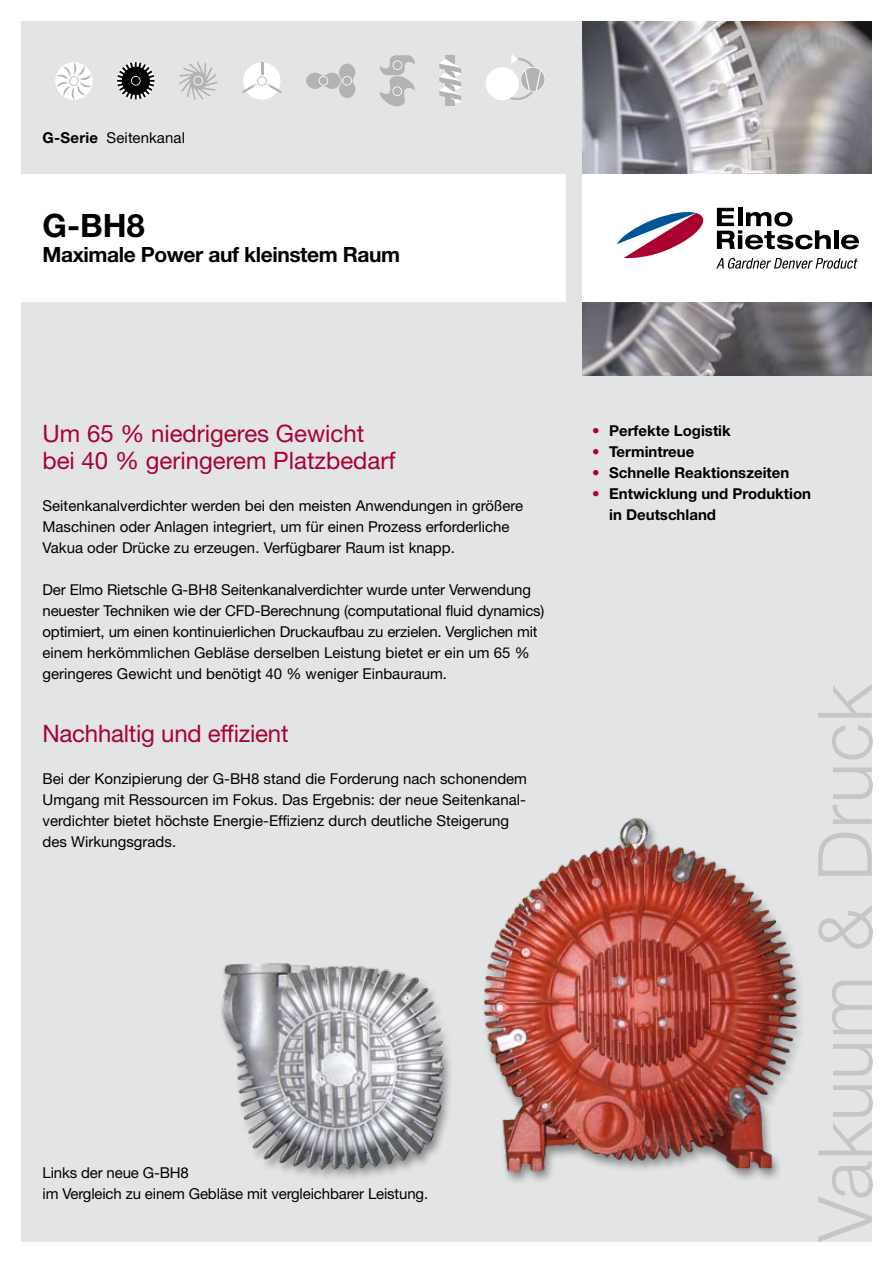
<style>
.page{position:relative;width:893px;height:1263px;background:#fff}
.page>*{position:absolute;margin:0;border:0;box-sizing:border-box;transform-origin:0 0}
.t1{font:300 75px "Helvetica Neue LT Pro";letter-spacing:.015em;color:#c5c6c8}
.t2{font:700 32.25px "Helvetica Neue LT Pro";color:#000}
.t3{font:24px/27px "Helvetica Neue LT Pro";color:#a90230}
.t4{font:700 21px "Helvetica Neue LT Pro";letter-spacing:-.02em;color:#000}
.t5{font:15px/21px "Helvetica Neue LT Pro";color:#000}
.t6{font:700 15px/21px "Helvetica Neue LT Pro";color:#000}
.s1{font-weight:700}
.s2{color:#a90230}
</style>
<div class="page">
<div style="left:21px;top:21px;width:851px;height:1221px;background:#e3e4e5"></div>
<img style="left:583px;top:21px;width:289px;height:355px">
<div style="left:583px;top:174px;width:310px;height:128px;background:#fff"></div>
<hr style="left:738px;top:207px;width:4px;height:19px;background:#000">
<svg style="left:617px;top:212px;width:87px;height:46px"></svg>
<svg style="left:716px;top:258px;width:142px;height:11px"></svg>
<svg style="left:717px;top:208px;width:114px;height:41px"></svg>
<div style="left:834px;top:230px;width:5px;height:19px;background:#000"></div>
<svg style="left:841px;top:235px;width:18px;height:14px"></svg>
<div style="left:243px;top:62px;width:38px;height:38px;background:#fff;border-radius:50%"></div>
<svg style="left:257px;top:76px;width:10px;height:10px"></svg>
<svg style="left:261px;top:62px;width:2px;height:13px"></svg>
<div style="left:258px;top:77px;width:8px;height:8px;background:#fff;border-radius:50%"></div>
<svg style="left:242px;top:83px;width:15px;height:10px"></svg>
<svg style="left:267px;top:83px;width:15px;height:10px"></svg>
<svg style="left:179px;top:62px;width:38px;height:38px"></svg>
<svg style="left:193px;top:76px;width:10px;height:9px"></svg>
<div style="left:194px;top:77px;width:8px;height:8px;background:#b1b3b4;border-radius:50%"></div>
<div style="left:55px;top:62px;width:38px;height:38px;background:#f3f3f4;border-radius:50%"></div>
<svg style="left:56px;top:62px;width:36px;height:37px"></svg>
<svg style="left:306px;top:64px;width:49px;height:34px"></svg>
<svg style="left:319px;top:76px;width:9px;height:10px"></svg>
<div style="left:319px;top:77px;width:8px;height:8px;background:#b1b3b4;border-radius:50%"></div>
<div style="left:343px;top:77px;width:8px;height:8px;background:#b1b3b4;border-radius:50%"></div>
<svg style="left:380px;top:55px;width:35px;height:51px"></svg>
<svg style="left:393px;top:60px;width:9px;height:10px"></svg>
<div style="left:393px;top:61px;width:8px;height:8px;background:#b1b3b4;border-radius:50%"></div>
<div style="left:446px;top:55px;width:9px;height:51px;background:#b1b3b4"></div>
<svg style="left:439px;top:59px;width:22px;height:44px"></svg>
<div style="left:486px;top:67px;width:33px;height:33px;background:#fff;border-radius:50%"></div>
<svg style="left:510px;top:54px;width:35px;height:46px"></svg>
<svg style="left:117px;top:62px;width:37px;height:37px"></svg>
<svg style="left:131px;top:76px;width:10px;height:10px"></svg>
<div style="left:132px;top:77px;width:8px;height:8px;background:#000;border-radius:50%"></div>
<img style="left:222px;top:817px;width:579px;height:365px">
<div style="left:0;top:174px;width:566px;height:128px;background:#fff"></div>
<p class="t5" style="left:43px;top:126px;width:144px"><span class="s1">G-Serie</span> Seitenkanal</p>
<h2 class="t2" style="left:43px;top:206px;width:104px">G-BH8</h2>
<h3 class="t4" style="left:43px;top:242px;width:359px">Maximale Power auf kleinstem Raum</h3>
<h3 class="t3" style="left:43px;top:420px;width:354px">Um 65 % niedrigeres Gewicht bei 40 % geringerem Platzbedarf</h3>
<p class="t5" style="left:43px;top:495px;width:482px">Seitenkanalverdichter werden bei den meisten Anwendungen in größere<br>Maschinen oder Anlagen integriert, um für einen Prozess erforderliche<br>Vakua oder Drücke zu erzeugen. Verfügbarer Raum ist knapp.</p>
<p class="t5" style="left:43px;top:579px;width:503px">Der Elmo Rietschle G-BH8 Seitenkanalverdichter wurde unter Verwendung neuester Techniken wie der CFD-Berechnung (computational fluid dynamics) optimiert, um einen kontinuierlichen Druckaufbau zu erzielen. Verglichen mit einem herkömmlichen Gebläse derselben Leistung bietet er ein um 65 % geringeres Gewicht und benötigt 40 % weniger Einbauraum.</p>
<h3 class="t3" style="left:43px;top:720px;width:248px">Nachhaltig und effizient</h3>
<p class="t5" style="left:43px;top:768px;width:486px">Bei der Konzipierung der G-BH8 stand die Forderung nach schonendem Umgang mit Ressourcen im Fokus. Das Ergebnis: der neue Seitenkanal&shy;verdichter bietet höchste Energie-Effizienz durch deutliche Steigerung des Wirkungsgrads.</p>
<p class="t5" style="left:43px;top:1162px;width:387px">Links der neue G-BH8<br>im Vergleich zu einem Gebläse mit vergleichbarer Leistung.</p>
<p class="t6" style="left:592px;top:420px;width:140px"><span class="s2">•</span> Perfekte Logistik</p>
<p class="t6" style="left:592px;top:441px;width:104px"><span class="s2">•</span> Termintreue</p>
<p class="t6" style="left:592px;top:462px;width:199px"><span class="s2">•</span> Schnelle Reaktionszeiten</p>
<p class="t6" style="left:609px;top:483px;width:203px;text-indent:-17px"><span class="s2">•</span> Entwicklung und Produktion in Deutschland</p>
<h1 class="t1" style="left:799px;top:1242px;width:559px;rotate:-90deg">Vakuum &amp; Druck</h1>
</div>
